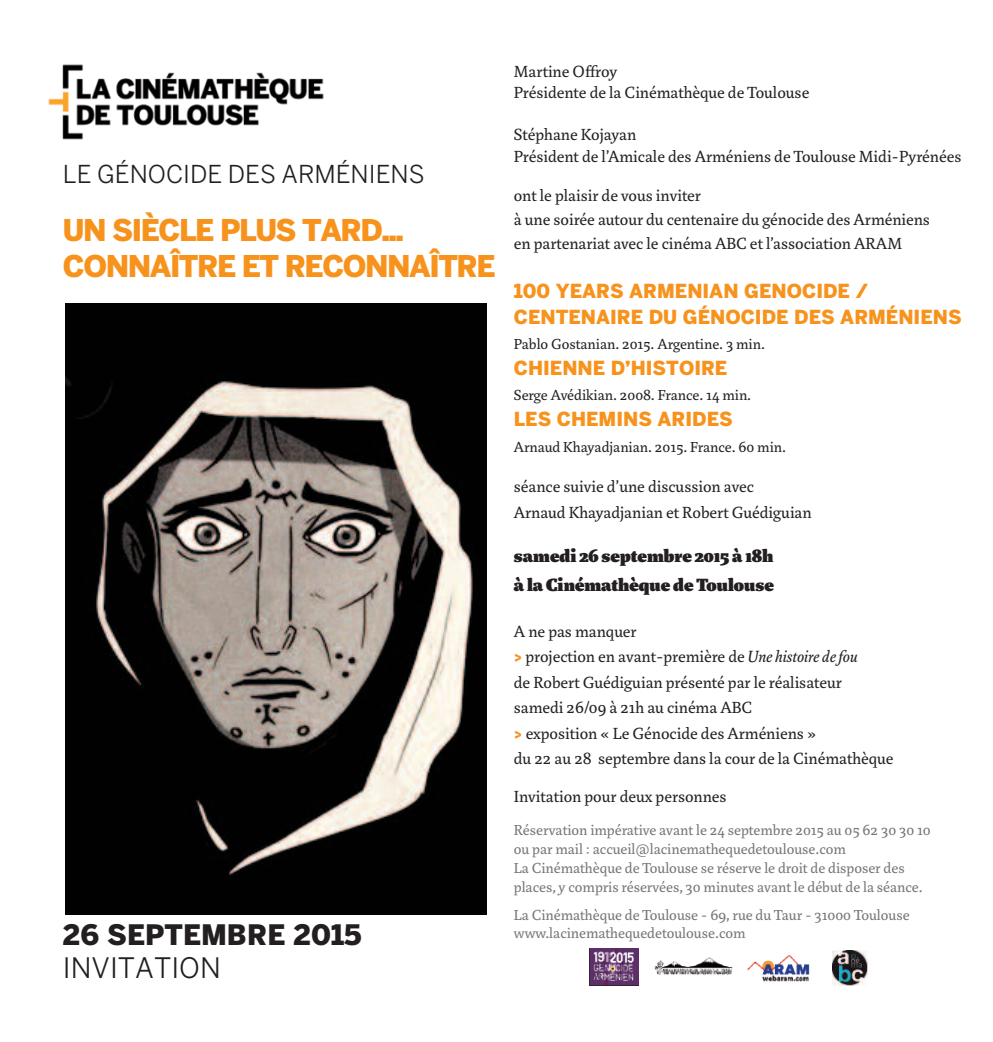
<style>
.page{position:relative;width:993px;height:1042px;background:#fff}
.page>*{position:absolute;margin:0;border:0;box-sizing:border-box;transform-origin:0 0}
.t1{font:900 29.75px/35.7px "Benton Sans";letter-spacing:-.05em;color:#f7931d}
.t2{font:900 28px "Benton Sans";color:#231f20}
.t3{font:28px "Benton Sans";color:#231f20}
.t4{font:24.5px "Benton Sans";color:#231f20}
.t5{font:900 19.25px/25.6px "Benton Sans";color:#f7931d}
.t6{font:900 19.25px/28.7px "Marat Pro";color:#231f20}
.t7{font:17.5px/25.6px "Marat Pro";color:#231f20}
.t8{font:15.75px/18.9px "Marat Pro";color:#777574}
.t9{font:15.75px "Marat Pro";color:#231f20}
.s1{font-weight:700;color:#f7931d}
.s2{font-style:italic}
</style>
<div class="page">
<img style="left:66px;top:304px;width:420px;height:610px">
<img style="left:48px;top:64px;width:276px;height:76px">
<div style="left:589px;top:947px;width:49px;height:40px;background:#5b2e67"></div>
<img style="left:589px;top:949px;width:49px;height:37px">
<img style="left:654px;top:957px;width:78px;height:18px">
<svg style="left:809px;top:964px;width:1px;height:16px"></svg>
<img style="left:747px;top:954px;width:62px;height:28px">
<img style="left:832px;top:950px;width:34px;height:35px">
<p class="t7" style="left:513px;top:62px;width:297px;line-height:21px">Martine Offroy<br>Présidente de la Cinémathèque de Toulouse</p>
<p class="t7" style="left:513px;top:125px;width:449px;line-height:21.7px">Stéphane Kojayan<br>Président de l’Amicale des Arméniens de Toulouse Midi-Pyrénées</p>
<p class="t7" style="left:513px;top:185px;width:417px;line-height:23.8px">ont le plaisir de vous inviter<br>à une soirée autour du centenaire du génocide des Arméniens en partenariat avec le cinéma ABC et l’association ARAM</p>
<p class="t5" style="left:513px;top:279px;width:449px">100 YEARS ARMENIAN GENOCIDE /<br>CENTENAIRE DU GÉNOCIDE DES ARMÉNIENS</p>
<p class="t9" style="left:513px;top:339px;width:253px">Pablo Gostanian. 2015. Argentine. 3 min.</p>
<p class="t5" style="left:513px;top:355px;width:215px">CHIENNE D’HISTOIRE</p>
<p class="t9" style="left:513px;top:390px;width:239px">Serge Avédikian. 2008. France. 14 min.</p>
<p class="t5" style="left:513px;top:406px;width:220px">LES CHEMINS ARIDES</p>
<p class="t9" style="left:513px;top:441px;width:274px">Arnaud Khayadjanian. 2015. France. 60 min.</p>
<p class="t7" style="left:513px;top:475px;width:299px">séance suivie d’une discussion avec<br>Arnaud Khayadjanian et Robert Guédiguian</p>
<p class="t6" style="left:513px;top:543px;width:261px">samedi 26 septembre 2015 à 18h à la Cinémathèque deToulouse</p>
<p class="t7" style="left:513px;top:620px;width:381px">A ne pas manquer<br><span class="s1">&gt;</span> projection en avant-première de <span class="s2">Une histoire defou<br></span>de Robert Guédiguian présenté par le réalisateur samedi 26/09 à 21h au cinéma ABC<br><span class="s1">&gt;</span> exposition « Le Génocide des Arméniens »<br>du 22 au 28 septembre dans la cour de la Cinémathèque</p>
<p class="t7" style="left:513px;top:785px;width:214px">Invitation pour deux personnes</p>
<p class="t8" style="left:513px;top:822px;width:418px">Réservation impérative avant le 24 septembre 2015 au 05 62 30 30 10 ou par mail : accueil@lacinemathequedetoulouse.com<br>La Cinémathèque de Toulouse se réserve le droit de disposer des places, y compris réservées, 30 minutes avant le début de la séance.</p>
<p class="t8" style="left:513px;top:906px;width:397px">La Cinémathèque de Toulouse - 69, rue du Taur - 31000 Toulouse</p>
<h3 class="t4" style="left:63px;top:160px;width:363px">LE GÉNOCIDE DES ARMÉNIENS</h3>
<h1 class="t1" style="left:63px;top:213px;width:434px">UN SIÈCLE PLUS TARD...<br>CONNAÎTRE ET RECONNAÎTRE</h1>
<h2 class="t2" style="left:63px;top:918px;width:300px">26 SEPTEMBRE 2015</h2>
<p class="t8" style="left:513px;top:925px;width:233px">www.lacinemathequedetoulouse.com</p>
<h2 class="t3" style="left:63px;top:952px;width:159px">INVITATION</h2>
</div>
